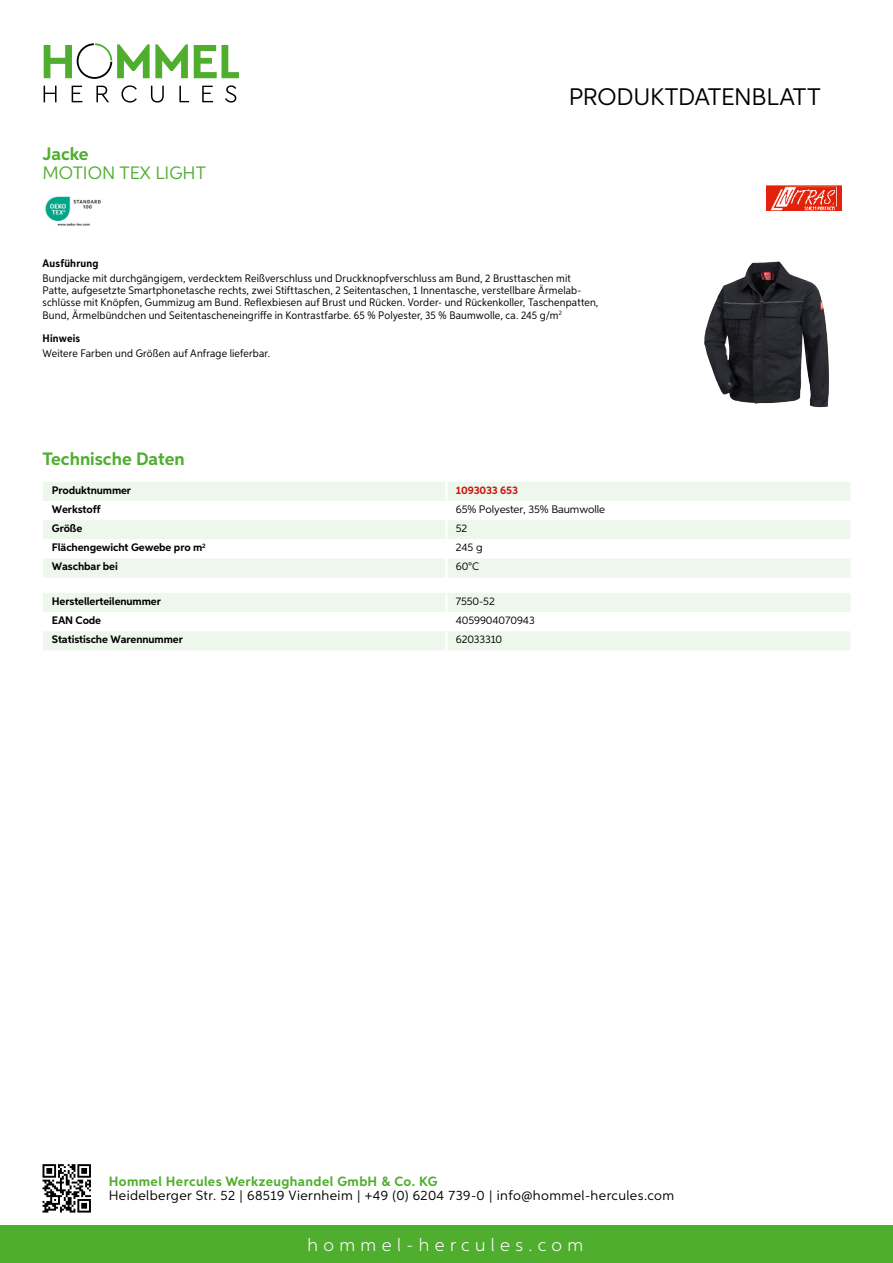
<style>
.page{position:relative;width:893px;height:1263px;background:#fff}
.page>*{position:absolute;margin:0;border:0;box-sizing:border-box;transform-origin:0 0}
.t1{font:24px "Aspira";letter-spacing:-.01em;color:#000}
.t2{font:700 18px "Aspira";color:#50ae2f}
.t3{font:300 18px "Aspira";letter-spacing:.3em;color:#fff}
.t4{font:18px "Aspira";color:#50ae2f}
.t5{font:13.5px "Aspira";letter-spacing:.03em;color:#000}
.t6{font:700 13.5px "Aspira";letter-spacing:.03em;color:#50ae2f}
.t7{font:10.95px/12px "Aspira Nar";letter-spacing:.015em;color:#000}
.t8{font:700 10.95px "Aspira";letter-spacing:-.01em;color:#000}
.t9{font:10.95px "Aspira";letter-spacing:-.01em;color:#000}
.t10{font:700 10.95px "Aspira Nar";letter-spacing:.02em;color:#000}
.t11{font:700 10.95px "Aspira";letter-spacing:-.01em;color:#cd1013}
</style>
<div class="page">
<div style="left:0;top:1226px;width:893px;height:37px;background:#50ae2f"></div>
<svg style="left:43px;top:1164px;width:48px;height:48px"></svg>
<svg style="left:194px;top:45px;width:45px;height:33px"></svg>
<svg style="left:44px;top:43px;width:144px;height:36px"></svg>
<svg style="left:44px;top:86px;width:13px;height:16px"></svg>
<svg style="left:72px;top:86px;width:10px;height:16px"></svg>
<svg style="left:96px;top:86px;width:13px;height:16px"></svg>
<svg style="left:121px;top:85px;width:16px;height:18px"></svg>
<svg style="left:151px;top:86px;width:13px;height:17px"></svg>
<svg style="left:179px;top:86px;width:10px;height:16px"></svg>
<svg style="left:202px;top:86px;width:11px;height:16px"></svg>
<svg style="left:225px;top:85px;width:11px;height:18px"></svg>
<div style="left:43px;top:482px;width:807px;height:95px;background:#eef7eb"></div>
<svg style="left:43px;top:501px;width:807px;height:57px"></svg>
<hr style="left:445px;top:482px;width:3px;height:19px;background:#fff">
<hr style="left:445px;top:501px;width:3px;height:19px;background:#fff">
<hr style="left:445px;top:520px;width:3px;height:19px;background:#fff">
<hr style="left:445px;top:539px;width:3px;height:19px;background:#fff">
<hr style="left:445px;top:558px;width:3px;height:19px;background:#fff">
<svg style="left:43px;top:593px;width:807px;height:57px"></svg>
<hr style="left:445px;top:631px;width:3px;height:19px;background:#fff">
<img style="left:45px;top:196px;width:56px;height:30px">
<img style="left:704px;top:261px;width:125px;height:146px">
<img style="left:766px;top:185px;width:76px;height:26px">
<h2 class="t2" style="left:43px;top:142px;width:48px">Jacke</h2>
<h2 class="t4" style="left:43px;top:162px;width:164px">MOTION TEX LIGHT</h2>
<h1 class="t1" style="left:569px;top:82px;width:253px">Produktdatenblatt</h1>
<p class="t10" style="left:43px;top:257px;width:58px">Ausführung</p>
<p class="t7" style="left:43px;top:273px;width:557px">Bundjacke mit durchgängigem, verdecktem Reißverschluss und Druckknopfverschluss am Bund, 2 Brusttaschen mit Patte, aufgesetzte Smartphonetasche rechts, zwei Stifttaschen, 2 Seitentaschen, 1 Innentasche, verstellbare Ärmelab&shy;schlüsse mit Knöpfen, Gummizug am Bund. Reflexbiesen auf Brust und Rücken. Vorder- und Rückenkoller, Taschenpatten, Bund, Ärmelbündchen und Seitentascheneingriffe in Kontrastfarbe. 65 % Polyester, 35 % Baumwolle, ca. 245 g/m<sup>2</sup></p>
<p class="t10" style="left:43px;top:331px;width:39px">Hinweis</p>
<p class="t7" style="left:43px;top:347px;width:229px">Weitere Farben und Größen auf Anfrage lieferbar.</p>
<h2 class="t2" style="left:43px;top:448px;width:144px">Technische Daten</h2>
<p class="t8" style="left:52px;top:483px;width:81px">Produktnummer</p>
<p class="t11" style="left:456px;top:483px;width:64px">1093033 653</p>
<p class="t8" style="left:52px;top:502px;width:50px">Werkstoff</p>
<p class="t9" style="left:456px;top:502px;width:151px">65% Polyester, 35% Baumwolle</p>
<p class="t8" style="left:52px;top:521px;width:32px">Größe</p>
<p class="t9" style="left:456px;top:522px;width:13px">52</p>
<p class="t8" style="left:52px;top:541px;width:155px">Flächengewicht Gewebe pro m<sup>2</sup></p>
<p class="t9" style="left:456px;top:541px;width:28px">245 g</p>
<p class="t8" style="left:52px;top:560px;width:68px">Waschbar bei</p>
<p class="t9" style="left:456px;top:560px;width:25px">60°C</p>
<p class="t8" style="left:52px;top:594px;width:111px">Herstellerteilenummer</p>
<p class="t9" style="left:456px;top:594px;width:40px">7550-52</p>
<p class="t8" style="left:52px;top:613px;width:51px">EAN Code</p>
<p class="t9" style="left:456px;top:613px;width:80px">4059904070943</p>
<p class="t8" style="left:52px;top:633px;width:132px">Statistische Warennummer</p>
<p class="t9" style="left:456px;top:633px;width:48px">62033310</p>
<p class="t6" style="left:109px;top:1172px;width:330px">Hommel Hercules Werkzeughandel GmbH &amp; Co. KG</p>
<p class="t5" style="left:109px;top:1187px;width:567px">Heidelberger Str. 52 | 68519 Viernheim | +49 (0) 6204 739-0 | info@hommel-hercules.com</p>
<h2 class="t3" style="left:307px;top:1234px;width:277px">hommel-hercules.com</h2>
</div>
